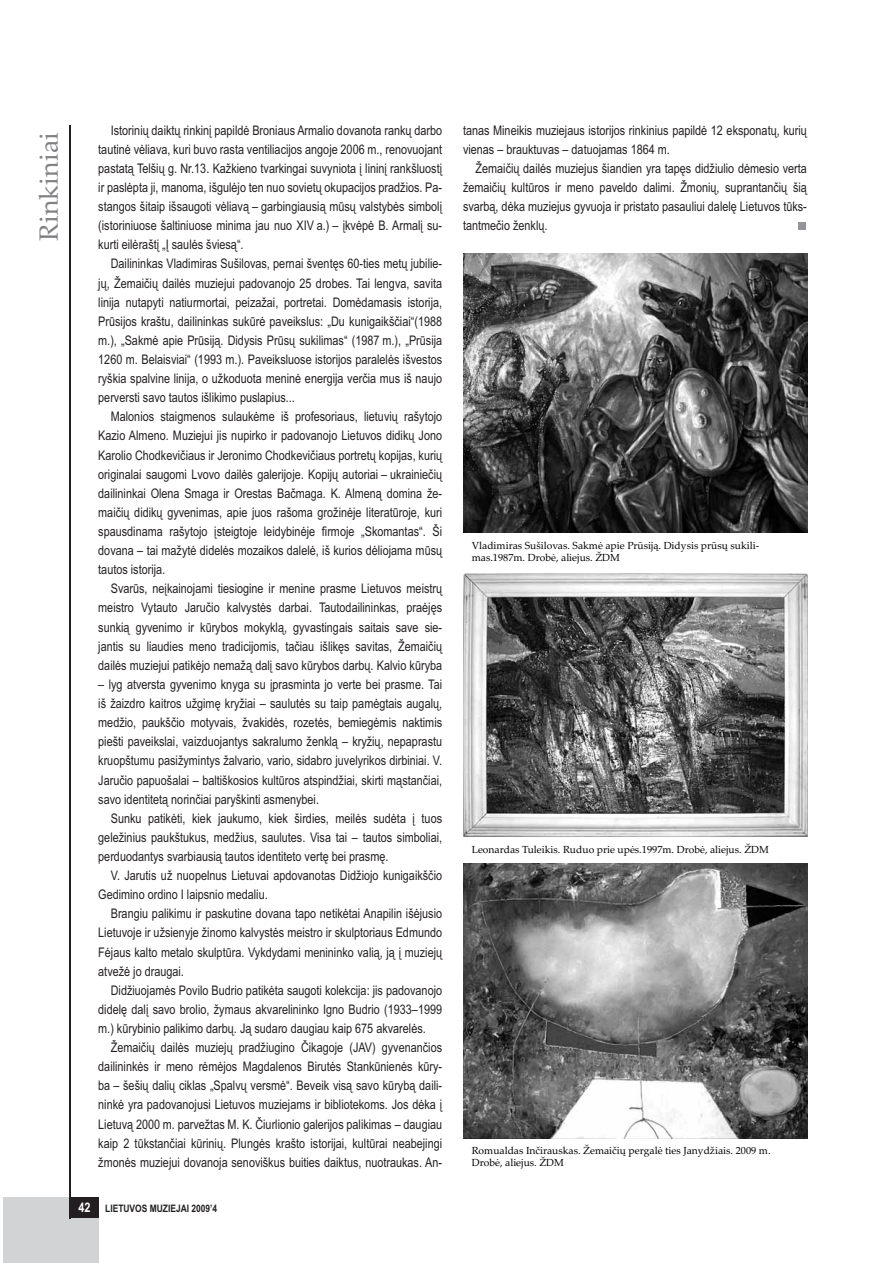
<style>
.page{position:relative;width:893px;height:1263px;background:#fff}
.page>*{position:absolute;margin:0;border:0;box-sizing:border-box;transform-origin:0 0}
.t1{font:26.4px "Palatino Linotype";letter-spacing:.01em;color:#808285}
.t2{font:13.2px/19px "Arial Narrow";color:#231f20;text-align:justify}
.t3{font:10.35px/12.3px "Palatino Linotype";color:#000}
.t4{font:700 10.35px "Arial Narrow";color:#231f20}
.s1{font-size:13.2px;color:#fff}
</style>
<div class="page">
<div style="left:3px;top:1197px;width:95px;height:65px;background:#d1d3d4"></div>
<hr style="left:70px;top:125px;width:1px;height:1093px;background:#231f20">
<div style="left:71px;top:1197px;width:28px;height:21px;background:#231f20"></div>
<div style="left:798px;top:222px;width:7px;height:8px;background:#939598"></div>
<img style="left:463px;top:253px;width:344px;height:280px">
<img style="left:464px;top:573px;width:343px;height:264px">
<img style="left:463px;top:864px;width:344px;height:274px">
<h1 class="t1" style="left:39px;top:241px;width:111px;rotate:-90deg">Rinkiniai</h1>
<p class="t2" style="left:98px;top:122px;width:345px;text-indent:13px">Istorinių daiktų rinkinį papildė Broniaus Armalio dovanota rankų darbo tautinė vėliava, kuri buvo rasta ventiliacijos angoje 2006 m., renovuojant pastatą Telšių g. Nr.13. Kažkieno tvarkingai suvyniota į lininį rankšluostį ir paslėpta ji, manoma, išgulėjo ten nuo sovietų okupacijos pradžios. Pa&shy;stangos šitaip išsaugoti vėliavą – garbingiausią mūsų valstybės simbolį (istoriniuose šaltiniuose minima jau nuo XIV a.) – įkvėpė B. Armalį su&shy;kurti eilėraštį „Į saulės šviesą“.</p>
<p class="t2" style="left:98px;top:256px;width:345px;text-indent:13px">Dailininkas Vladimiras Sušilovas, pernai šventęs 60-ties metų jubilie&shy;jų, Žemaičių dailės muziejui padovanojo 25 drobes. Tai lengva, savita linija nutapyti natiurmortai, peizažai, portretai. Domėdamasis istorija, Prūsijos kraštu, dailininkas sukūrė paveikslus: „Du kunigaikščiai“(1988 m.), „Sakmė apie Prūsiją. Didysis Prūsų sukilimas“ (1987 m.), „Prūsija 1260 m. Belaisviai“ (1993 m.). Paveiksluose istorijos paralelės išvestos ryškia spalvine linija, o užkoduota meninė energija verčia mus iš naujo perversti savo tautos išlikimo puslapius...</p>
<p class="t2" style="left:98px;top:408px;width:345px;text-indent:13px">Malonios staigmenos sulaukėme iš profesoriaus, lietuvių rašytojo Kazio Almeno. Muziejui jis nupirko ir padovanojo Lietuvos didikų Jono Karolio Chodkevičiaus ir Jeronimo Chodkevičiaus portretų kopijas, kurių originalai saugomi Lvovo dailės galerijoje. Kopijų autoriai – ukrainiečių dailininkai Olena Smaga ir Orestas Bačmaga. K. Almeną domina že&shy;maičių didikų gyvenimas, apie juos rašoma grožinėje literatūroje, kuri spausdinama rašytojo įsteigtoje leidybinėje firmoje „Skomantas“. Ši dovana – tai mažytė didelės mozaikos dalelė, iš kurios dėliojama mūsų tautos istorija.</p>
<p class="t2" style="left:98px;top:581px;width:345px;text-indent:13px">Svarūs, neįkainojami tiesiogine ir menine prasme Lietuvos meistrų meistro Vytauto Jaručio kalvystės darbai. Tautodailininkas, praėjęs sunkią gyvenimo ir kūrybos mokyklą, gyvastingais saitais save sie&shy;jantis su liaudies meno tradicijomis, tačiau išlikęs savitas, Žemaičių dailės muziejui patikėjo nemažą dalį savo kūrybos darbų. Kalvio kūryba</p>
<p class="t2" style="left:98px;top:676px;width:345px">– lyg atversta gyvenimo knyga su įprasminta jo verte bei prasme. Tai iš žaizdro kaitros užgimę kryžiai – saulutės su taip pamėgtais augalų, medžio, paukščio motyvais, žvakidės, rozetės, bemiegėmis naktimis piešti paveikslai, vaizduojantys sakralumo ženklą – kryžių, nepaprastu kruopštumu pasižymintys žalvario, vario, sidabro juvelyrikos dirbiniai. V.<br>Jaručio papuošalai – baltiškosios kultūros atspindžiai, skirti mąstančiai, savo identitetą norinčiai paryškinti asmenybei.</p>
<p class="t2" style="left:98px;top:810px;width:345px;text-indent:13px">Sunku patikėti, kiek jaukumo, kiek širdies, meilės sudėta į tuos geležinius paukštukus, medžius, saulutes. Visa tai – tautos simboliai, perduodantys svarbiausią tautos identiteto vertę bei prasmę.</p>
<p class="t2" style="left:98px;top:867px;width:345px;text-indent:13px">V. Jarutis už nuopelnus Lietuvai apdovanotas Didžiojo kunigaikščio<br>Gedimino ordino I laipsnio medaliu.</p>
<p class="t2" style="left:98px;top:905px;width:345px;text-indent:13px">Brangiu palikimu ir paskutine dovana tapo netikėtai Anapilin išėjusio Lietuvoje ir užsienyje žinomo kalvystės meistro ir skulptoriaus Edmundo Fėjaus kalto metalo skulptūra. Vykdydami menininko valią, ją į muziejų atvežė jo draugai.</p>
<p class="t2" style="left:98px;top:982px;width:345px;text-indent:13px">Didžiuojamės Povilo Budrio patikėta saugoti kolekcija: jis padovanojo didelę dalį savo brolio, žymaus akvarelininko Igno Budrio (1933–1999 m.) kūrybinio palikimo darbų. Ją sudaro daugiau kaip 675 akvarelės.</p>
<p class="t2" style="left:98px;top:1039px;width:345px;text-indent:13px">Žemaičių dailės muziejų pradžiugino Čikagoje (JAV) gyvenančios dailininkės ir meno rėmėjos Magdalenos Birutės Stankūnienės kūry&shy;ba – šešių dalių ciklas „Spalvų versmė“. Beveik visą savo kūrybą daili&shy;ninkė yra padovanojusi Lietuvos muziejams ir bibliotekoms. Jos dėka į Lietuvą 2000 m. parvežtas M. K. Čiurlionio galerijos palikimas – daugiau kaip 2 tūkstančiai kūrinių. Plungės krašto istorijai, kultūrai neabejingi žmonės muziejui dovanoja senoviškus buities daiktus, nuotraukas. An-</p>
<p class="t4" style="left:78px;top:1205px;width:140px"><span class="s1">42</span> LIETUVOS MUZIEJAI 2009’4</p>
<p class="t2" style="left:463px;top:122px;width:345px">tanas Mineikis muziejaus istorijos rinkinius papildė 12 eksponatų, kurių vienas – brauktuvas – datuojamas 1864 m.</p>
<p class="t2" style="left:463px;top:160px;width:345px;text-indent:13px">Žemaičių dailės muziejus šiandien yra tapęs didžiulio dėmesio verta žemaičių kultūros ir meno paveldo dalimi. Žmonių, suprantančių šią svarbą, dėka muziejus gyvuoja ir pristato pasauliui dalelę Lietuvos tūks&shy;tantmečio ženklų.</p>
<p class="t3" style="left:472px;top:541px;width:289px">Vladimiras Sušilovas. Sakmė apie Prūsĳą. Didysis prūsų sukili&shy;mas.1987m. Drobė, aliejus. ŽDM</p>
<p class="t3" style="left:472px;top:844px;width:299px">Leonardas Tuleikis. Ruduo prie upės.1997m. Drobė, aliejus. ŽDM</p>
<p class="t3" style="left:472px;top:1145px;width:300px">Romualdas Inčirauskas. Žemaičių pergalė ties Janydžiais. 2009 m.<br>Drobė, aliejus. ŽDM</p>
</div>
